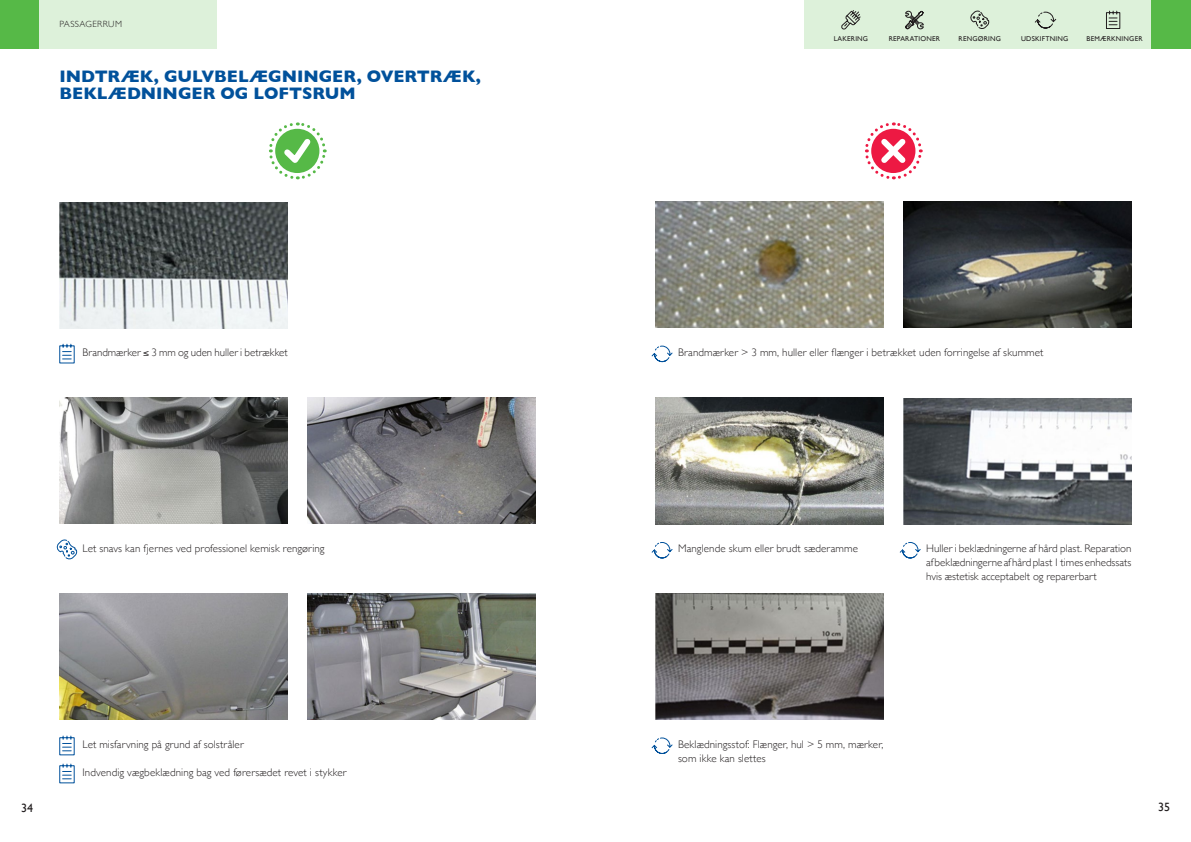
<style>
.page{position:relative;width:1191px;height:842px;background:#fff}
.page>*{position:absolute;margin:0;border:0;box-sizing:border-box;transform-origin:0 0}
.t1{font:700 17px/17px "Gill Sans";color:#01519b}
.t2{font:12px "Gill Sans";color:#231f20}
.t3{font:300 11px/14px "Gill Sans";letter-spacing:.005em;color:#231f20}
.t4{font:300 9px "Gill Sans";letter-spacing:.035em;color:#231f20}
.t5{font:7px "Gill Sans";letter-spacing:.03em;color:#231f20}
</style>
<div class="page">
<svg style="left:269px;top:122px;width:58px;height:58px"></svg>
<svg style="left:865px;top:122px;width:58px;height:58px"></svg>
<div style="left:39px;top:0;width:178px;height:49px;background:#ddf1da"></div>
<div style="left:0;top:0;width:39px;height:49px;background:#56b947"></div>
<div style="left:804px;top:0;width:347px;height:49px;background:#ddf1da"></div>
<div style="left:1151px;top:0;width:40px;height:49px;background:#56b947"></div>
<svg style="left:1106px;top:10px;width:14px;height:19px"></svg>
<svg style="left:905px;top:10px;width:19px;height:20px"></svg>
<svg style="left:970px;top:10px;width:19px;height:19px"></svg>
<svg style="left:841px;top:10px;width:20px;height:20px"></svg>
<svg style="left:1034px;top:11px;width:22px;height:18px"></svg>
<img style="left:60px;top:202px;width:228px;height:126px">
<img style="left:655px;top:398px;width:228px;height:127px">
<img style="left:655px;top:594px;width:228px;height:126px">
<img style="left:903px;top:398px;width:228px;height:126px">
<svg style="left:59px;top:343px;width:16px;height:21px"></svg>
<svg style="left:651px;top:542px;width:22px;height:17px"></svg>
<svg style="left:651px;top:345px;width:22px;height:17px"></svg>
<svg style="left:651px;top:737px;width:22px;height:17px"></svg>
<svg style="left:899px;top:542px;width:22px;height:17px"></svg>
<img style="left:60px;top:398px;width:228px;height:126px">
<img style="left:655px;top:202px;width:228px;height:126px">
<img style="left:60px;top:594px;width:228px;height:126px">
<img style="left:308px;top:398px;width:228px;height:126px">
<img style="left:903px;top:202px;width:228px;height:126px">
<img style="left:308px;top:594px;width:228px;height:126px">
<svg style="left:56px;top:539px;width:21px;height:21px"></svg>
<svg style="left:59px;top:735px;width:16px;height:21px"></svg>
<svg style="left:59px;top:763px;width:16px;height:21px"></svg>
<p class="t4" style="left:60px;top:17px;width:64px">PASSAGERRUM</p>
<h1 class="t1" style="left:60px;top:68px;width:423px">INDTRÆK, GULVBELÆGNINGER, OVERTRÆK,<br>BEKLÆDNINGER OG LOFTSRUM</h1>
<p class="t3" style="left:82px;top:345px;width:207px">Brandmærker ≤ 3 mm og uden huller i betrækket</p>
<p class="t3" style="left:82px;top:541px;width:243px">Let snavs kan fjernes ved professionel kemisk rengøring</p>
<p class="t3" style="left:82px;top:737px;width:163px">Let misfarvning på grund af solstråler</p>
<p class="t3" style="left:82px;top:765px;width:265px">Indvendig vægbeklædning bag ved førersædet revet i stykker</p>
<p class="t5" style="left:833px;top:34px;width:36px">LAKERING</p>
<p class="t5" style="left:888px;top:34px;width:53px">REPARATIONER</p>
<p class="t5" style="left:958px;top:34px;width:44px">RENGØRING</p>
<p class="t5" style="left:1021px;top:34px;width:49px">UDSKIFTNING</p>
<p class="t5" style="left:1086px;top:34px;width:57px">BEMÆRKNINGER</p>
<p class="t3" style="left:678px;top:345px;width:367px">Brandmærker &gt; 3 mm, huller eller flænger i betrækket uden forringelse af skummet</p>
<p class="t3" style="left:678px;top:541px;width:181px">Manglende skum eller brudt sæderamme</p>
<p class="t3" style="left:926px;top:541px;width:207px;text-align:justify">Huller i beklædningerne af hård plast. Reparation af beklædningerne af hård plast 1 times enhedssats hvis æstetisk acceptabelt og reparerbart</p>
<p class="t3" style="left:678px;top:737px;width:207px">Beklædningsstof: Flænger, hul &gt; 5 mm, mærker, som ikke kan slettes</p>
<p class="t2" style="left:21px;top:801px;width:13px">34</p>
<p class="t2" style="left:1158px;top:800px;width:13px">35</p>
</div>
